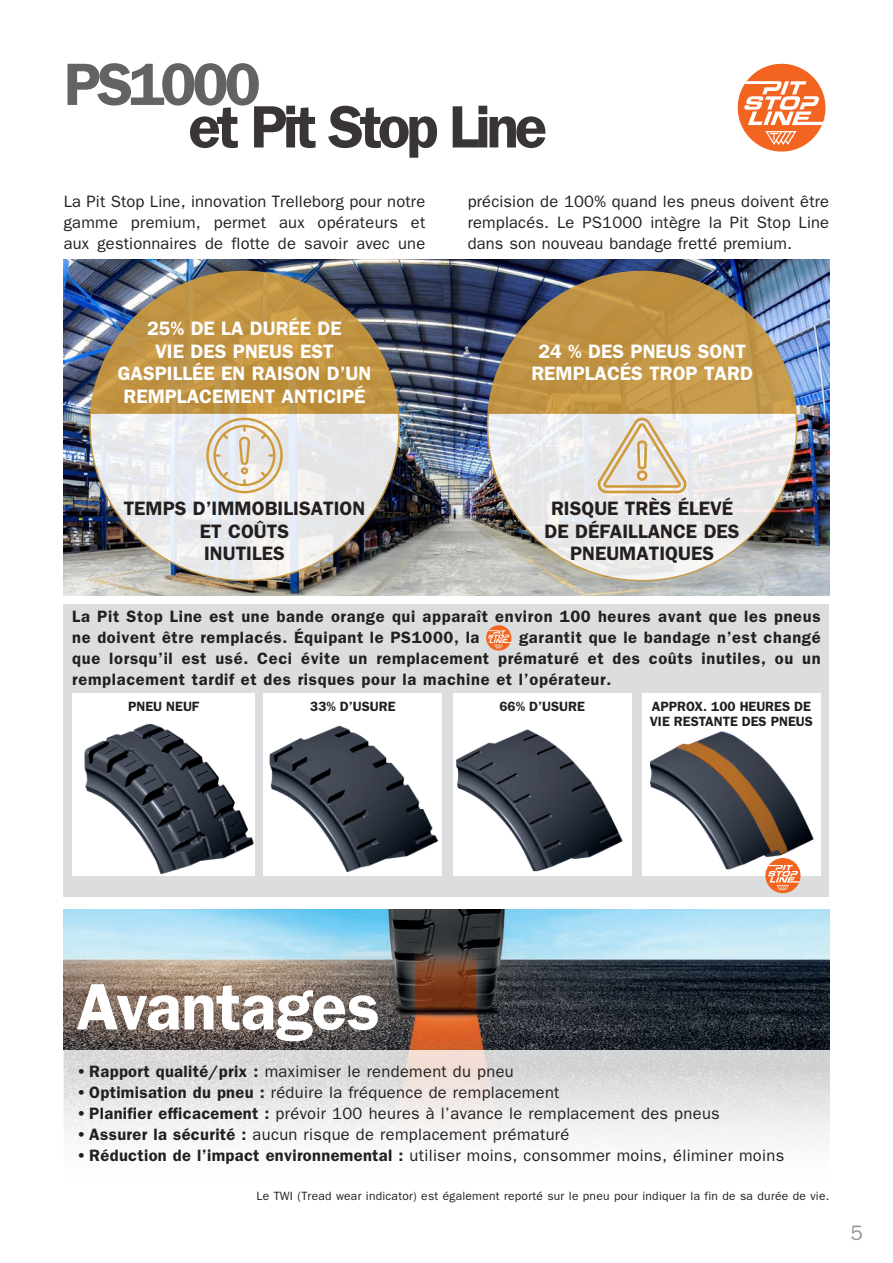
<style>
.page{position:relative;width:893px;height:1263px;background:#fff}
.page>*{position:absolute;margin:0;border:0;box-sizing:border-box;transform-origin:0 0}
.t1{font:600 66px "ITC Franklin Gothic Std";letter-spacing:-.01em;color:#fff}
.t2{font:600 60px/42.5px "ITC Franklin Gothic Std";letter-spacing:-.07em;color:#231f20}
.Normale{font:21px "ITC Franklin Gothic Std";color:#939598}
.Normale-2{font:600 19.5px/22.5px "ITC Franklin Gothic Std";color:#fff;text-align:center}
.Normale-3{font:600 19.5px "ITC Franklin Gothic Std";color:#231f20}
.Normale-4{font:16.5px/21px "ITC Franklin Gothic Std";letter-spacing:.02em;color:#231f20;text-align:justify}
.Normale-5{font:600 16.5px/21px "ITC Franklin Gothic Std";letter-spacing:.04em;color:#231f20}
.t3{font:600 13.5px/15px "ITC Franklin Gothic Std";color:#231f20}
.Normale-6{font:12px "ITC Franklin Gothic Std";letter-spacing:.02em;color:#231f20}
.s1{font-weight:600}
</style>
<div class="page">
<img style="left:64px;top:909px;width:765px;height:230px">
<img style="left:64px;top:259px;width:765px;height:337px">
<div style="left:64px;top:604px;width:765px;height:292px;background:#dcdddf"></div>
<div style="left:738px;top:64px;width:87px;height:88px;background:#f36421;border-radius:50%"></div>
<svg style="left:765px;top:131px;width:31px;height:14px"></svg>
<svg style="left:744px;top:81px;width:81px;height:44px"></svg>
<div style="left:486px;top:625px;width:25px;height:26px;background:#f36421;border-radius:50%"></div>
<svg style="left:488px;top:630px;width:23px;height:19px"></svg>
<div style="left:72px;top:693px;width:183px;height:183px;background:#fff"></div>
<div style="left:264px;top:693px;width:178px;height:183px;background:#fff"></div>
<div style="left:453px;top:693px;width:178px;height:183px;background:#fff"></div>
<div style="left:642px;top:693px;width:179px;height:183px;background:#fff"></div>
<img style="left:84px;top:722px;width:730px;height:153px">
<svg style="left:765px;top:858px;width:35px;height:35px"></svg>
<svg style="left:768px;top:865px;width:32px;height:25px"></svg>
<svg style="left:90px;top:271px;width:309px;height:310px;fill:#e8ebed"></svg>
<svg style="left:488px;top:271px;width:309px;height:310px;fill:#e9e9e9"></svg>
<svg style="left:90px;top:272px;width:309px;height:221px;background:#bda882"></svg>
<svg style="left:488px;top:272px;width:309px;height:223px;background:#bda986"></svg>
<div style="left:637px;top:470px;width:10px;height:11px;border:3px solid #cf9b3d;border-radius:50%"></div>
<h2 class="t2" style="left:189px;top:63px;width:360px;text-indent:-125px">PS1000<br>et Pit Stop Line</h2>
<p class="Normale-4" style="left:64px;top:191px;width:363px">La Pit Stop Line, innovation Trelleborg pour notre gamme premium, permet aux opérateurs et aux gestionnaires de flotte de savoir avec une</p>
<p class="Normale-4" style="left:468px;top:191px;width:363px">précision de 100% quand les pneus doivent être remplacés. Le PS1000 intègre la Pit Stop Line dans son nouveau bandage fretté premium.</p>
<p class="Normale-2" style="left:118px;top:317px;width:255px">25% DE LA DURÉE DE<br>VIE DES PNEUS EST<br>GASPILLÉE EN RAISON D’UN<br>REMPLACEMENT ANTICIPÉ</p>
<p class="Normale-3" style="left:124px;top:497px;width:243px">TEMPS D’IMMOBILISATION</p>
<p class="Normale-3" style="left:200px;top:519px;width:91px">ET COÛTS</p>
<p class="Normale-3" style="left:204px;top:542px;width:82px">INUTILES</p>
<p class="Normale-2" style="left:531px;top:340px;width:223px">24 % DES PNEUS SONT<br>REMPLACÉS TROP TARD</p>
<p class="Normale-3" style="left:551px;top:497px;width:184px">RISQUE TRÈS ÉLEVÉ</p>
<p class="Normale-3" style="left:545px;top:519px;width:196px">DE DÉFAILLANCE DES</p>
<p class="Normale-3" style="left:570px;top:542px;width:145px">PNEUMATIQUES</p>
<p class="Normale-5" style="left:72px;top:606px;width:750px">La Pit Stop Line est une bande orange qui apparaît environ 100 heures avant que les pneus ne doivent être remplacés. Équipant le PS1000, la</p>
<p class="Normale-5" style="left:72px;top:627px;width:750px;text-align:justify;text-indent:447px">garantit que le bandage n’est changé que lorsqu’il est usé. Ceci évite un remplacement prématuré et des coûts inutiles, ou un remplacement tardif et des risques pour la machine et l’opérateur.</p>
<p class="t3" style="left:128px;top:699px;width:73px">PNEU NEUF</p>
<p class="t3" style="left:310px;top:699px;width:87px">33% D’USURE</p>
<p class="t3" style="left:499px;top:699px;width:87px">66% D’USURE</p>
<p class="t3" style="left:650px;top:699px;width:165px">APPROX. 100 HEURES DE<br>VIE RESTANTE DES PNEUS</p>
<p class="t1" style="left:77px;top:968px;width:305px">Avantages</p>
<p class="Normale-4" style="left:77px;top:1061px;width:439px"><span class="s1">• Rapport qualité/prix :</span> maximiser le rendement du pneu</p>
<p class="Normale-4" style="left:77px;top:1082px;width:485px"><span class="s1">• Optimisation du pneu :</span> réduire la fréquence de remplacement</p>
<p class="Normale-4" style="left:77px;top:1103px;width:645px"><span class="s1">• Planifier efficacement :</span> prévoir 100 heures à l’avance le remplacement des pneus</p>
<p class="Normale-4" style="left:77px;top:1124px;width:494px"><span class="s1">• Assurer la sécurité :</span> aucun risque de remplacement prématuré</p>
<p class="Normale-4" style="left:77px;top:1145px;width:709px"><span class="s1">• Réduction de l’impact environnemental :</span> utiliser moins, consommer moins, éliminer moins</p>
<p class="Normale-6" style="left:256px;top:1189px;width:574px">Le TWI (Tread wear indicator) est également reporté sur le pneu pour indiquer la fin de sa durée de vie.</p>
<p class="Normale" style="left:850px;top:1221px;width:14px">5</p>
</div>
